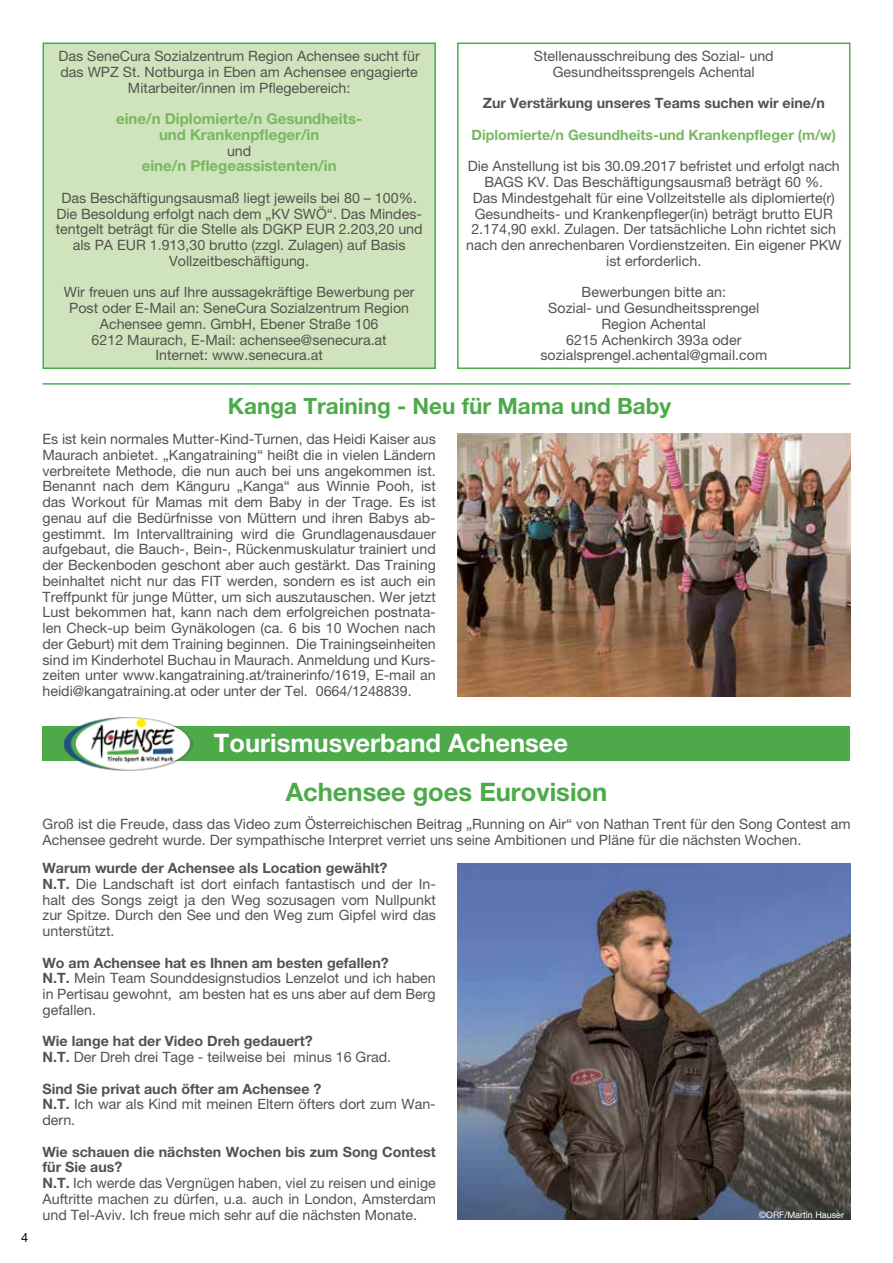
<style>
.page{position:relative;width:893px;height:1263px;background:#fff}
.page>*{position:absolute;margin:0;border:0;box-sizing:border-box;transform-origin:0 0}
.t1{font:700 25.5px "Helvetica Neue LT Pro";color:#fff}
.t2{font:700 25.5px "Helvetica Neue LT Pro";color:#4da94a}
.t3{font:700 22.5px "Helvetica Neue LT Pro";color:#4da94a}
.t4{font:700 15px/15.8px "Helvetica Neue LT Pro";color:#77b85f;text-align:center}
.t5{font:14.25px/15.8px "Helvetica Neue LT Pro";color:#55524e;text-align:center}
.t6{font:700 14.25px "Helvetica Neue LT Pro";color:#77b85f}
.t7{font:700 14.25px "Helvetica Neue LT Pro";color:#55524e}
.t8{font:12.75px "Helvetica Neue LT Pro";color:#000}
.t9{font:9px "Helvetica Neue LT Pro";color:#fff}
.s1{font-weight:700}
</style>
<div class="page">
<div style="left:43px;top:727px;width:807px;height:34px;background:#4da94a"></div>
<img style="left:64px;top:717px;width:129px;height:54px">
<div style="left:43px;top:43px;width:393px;height:326px;background:#cfe4bc;border:2px solid #4da94a"></div>
<div style="left:457px;top:43px;width:393px;height:326px;border:2px solid #4da94a"></div>
<hr style="left:43px;top:383px;width:807px;height:2px;background:#4da94a">
<img style="left:457px;top:434px;width:393px;height:262px">
<img style="left:457px;top:863px;width:393px;height:357px">
<p class="t8" style="left:21px;top:1229px;width:9px">4</p>
<p class="t5" style="left:534px;top:48px;width:241px">Stellenausschreibung des Sozial- und<br>Gesundheitssprengels Achental</p>
<p class="t7" style="left:483px;top:95px;width:344px">Zur Verstärkung unseres Teams suchen wir eine/n</p>
<p class="t6" style="left:471px;top:126px;width:366px">Diplomierte/n Gesundheits-und Krankenpfleger (m/w)</p>
<p class="t5" style="left:466px;top:158px;width:377px">Die Anstellung ist bis 30.09.2017 befristet und erfolgt nach BAGS KV. Das Beschäftigungsausmaß beträgt 60 %.<br>Das Mindestgehalt für eine Vollzeitstelle als diplomierte(r)<br>Gesundheits- und Krankenpfleger(in) beträgt brutto EUR 2.174,90 exkl. Zulagen. Der tatsächliche Lohn richtet sich nach den anrechenbaren Vordienstzeiten. Ein eigener PKW ist erforderlich.</p>
<p class="t5" style="left:540px;top:284px;width:228px">Bewerbungen bitte an:<br>Sozial- und Gesundheitssprengel<br>Region Achental<br>6215 Achenkirch 393a oder sozialsprengel.achental@gmail.com</p>
<h2 class="t3" style="left:228px;top:392px;width:445px">Kanga Training - Neu für Mama und Baby</h2>
<p class="t5" style="left:43px;top:431px;width:395px;text-align:justify">Es ist kein normales Mutter-Kind-Turnen, das Heidi Kaiser aus Maurach anbietet. „Kangatraining“ heißt die in vielen Ländern verbreitete Methode, die nun auch bei uns angekommen ist.<br>Benannt nach dem Känguru „Kanga“ aus Winnie Pooh, ist das Workout für Mamas mit dem Baby in der Trage. Es ist genau auf die Bedürfnisse von Müttern und ihren Babys ab&shy;gestimmt. Im Intervalltraining wird die Grundlagenausdauer aufgebaut, die Bauch-, Bein-, Rückenmuskulatur trainiert und der Beckenboden geschont aber auch gestärkt. Das Training beinhaltet nicht nur das FIT werden, sondern es ist auch ein Treffpunkt für junge Mütter, um sich auszutauschen. Wer jetzt Lust bekommen hat, kann nach dem erfolgreichen postnata&shy;len Check-up beim Gynäkologen (ca. 6 bis 10 Wochen nach der Geburt) mit dem Training beginnen. Die Trainingseinheiten sind im Kinderhotel Buchau in Maurach. Anmeldung und Kurs&shy;zeiten unter www.kangatraining.at/trainerinfo/1619, E-mail an heidi@kangatraining.at oder unter der Tel. 0664/1248839.</p>
<p class="t5" style="left:59px;top:48px;width:363px">Das SeneCura Sozialzentrum Region Achensee sucht für das WPZ St. Notburga in Eben am Achensee engagierte<br>Mitarbeiter/innen im Pflegebereich:</p>
<p class="t4" style="left:116px;top:111px;width:248px">eine/n Diplomierte/n Gesundheits&shy;und Krankenpfleger/in</p>
<p class="t5" style="left:227px;top:143px;width:26px">und</p>
<p class="t4" style="left:142px;top:158px;width:196px">eine/n Pflegeassistenten/in</p>
<p class="t5" style="left:56px;top:190px;width:368px">Das Beschäftigungsausmaß liegt jeweils bei 80 – 100%.<br>Die Besoldung erfolgt nach dem „KV SWÖ“. Das Mindes&shy;tentgelt beträgt für die Stelle als DGKP EUR 2.203,20 und als PA EUR 1.913,30 brutto (zzgl. Zulagen) auf Basis Vollzeitbeschäftigung.</p>
<p class="t5" style="left:64px;top:284px;width:352px">Wir freuen uns auf Ihre aussagekräftige Bewerbung per Post oder E-Mail an: SeneCura Sozialzentrum Region Achensee gemn. GmbH, Ebener Straße 106<br>6212 Maurach, E-Mail: achensee@senecura.at Internet: www.senecura.at</p>
<h1 class="t1" style="left:214px;top:727px;width:356px">Tourismusverband Achensee</h1>
<h1 class="t2" style="left:286px;top:776px;width:323px">Achensee goes Eurovision</h1>
<p class="t5" style="left:43px;top:816px;width:809px;text-align:left">Groß ist die Freude, dass das Video zum Österreichischen Beitrag „Running on Air“ von Nathan Trent für den Song Contest am<br>Achensee gedreht wurde. Der sympathische Interpret verriet uns seine Ambitionen und Pläne für die nächsten Wochen.</p>
<p class="t5" style="left:43px;top:860px;width:395px;text-align:left"><span class="s1">Warum wurde der Achensee als Location gewählt?<br>N.T.</span> Die Landschaft ist dort einfach fantastisch und der In&shy;halt des Songs zeigt ja den Weg sozusagen vom Nullpunkt zur Spitze. Durch den See und den Weg zum Gipfel wird das unterstützt.</p>
<p class="t5" style="left:43px;top:954px;width:395px;text-align:left"><span class="s1">Wo am Achensee hat es Ihnen am besten gefallen?<br>N.T.</span> Mein Team Sounddesignstudios Lenzelot und ich haben in Pertisau gewohnt, am besten hat es uns aber auf dem Berg gefallen.</p>
<p class="t5" style="left:43px;top:1033px;width:350px;text-align:left"><span class="s1">Wie lange hat der Video Dreh gedauert?<br>N.T.</span> Der Dreh drei Tage - teilweise bei minus 16 Grad.</p>
<p class="t5" style="left:43px;top:1080px;width:395px;text-align:left"><span class="s1">Sind Sie privat auch öfter am Achensee ?<br>N.T.</span> Ich war als Kind mit meinen Eltern öfters dort zum Wan&shy;dern.</p>
<p class="t5" style="left:43px;top:1143px;width:395px;text-align:left"><span class="s1">Wie schauen die nächsten Wochen bis zum Song Contest für Sie aus?<br>N.T.</span> Ich werde das Vergnügen haben, viel zu reisen und einige Auftritte machen zu dürfen, u.a. auch in London, Amsterdam und Tel-Aviv. Ich freue mich sehr auf die nächsten Monate.</p>
<p class="t9" style="left:759px;top:1209px;width:87px">©ORF/Martin Hauser</p>
</div>
